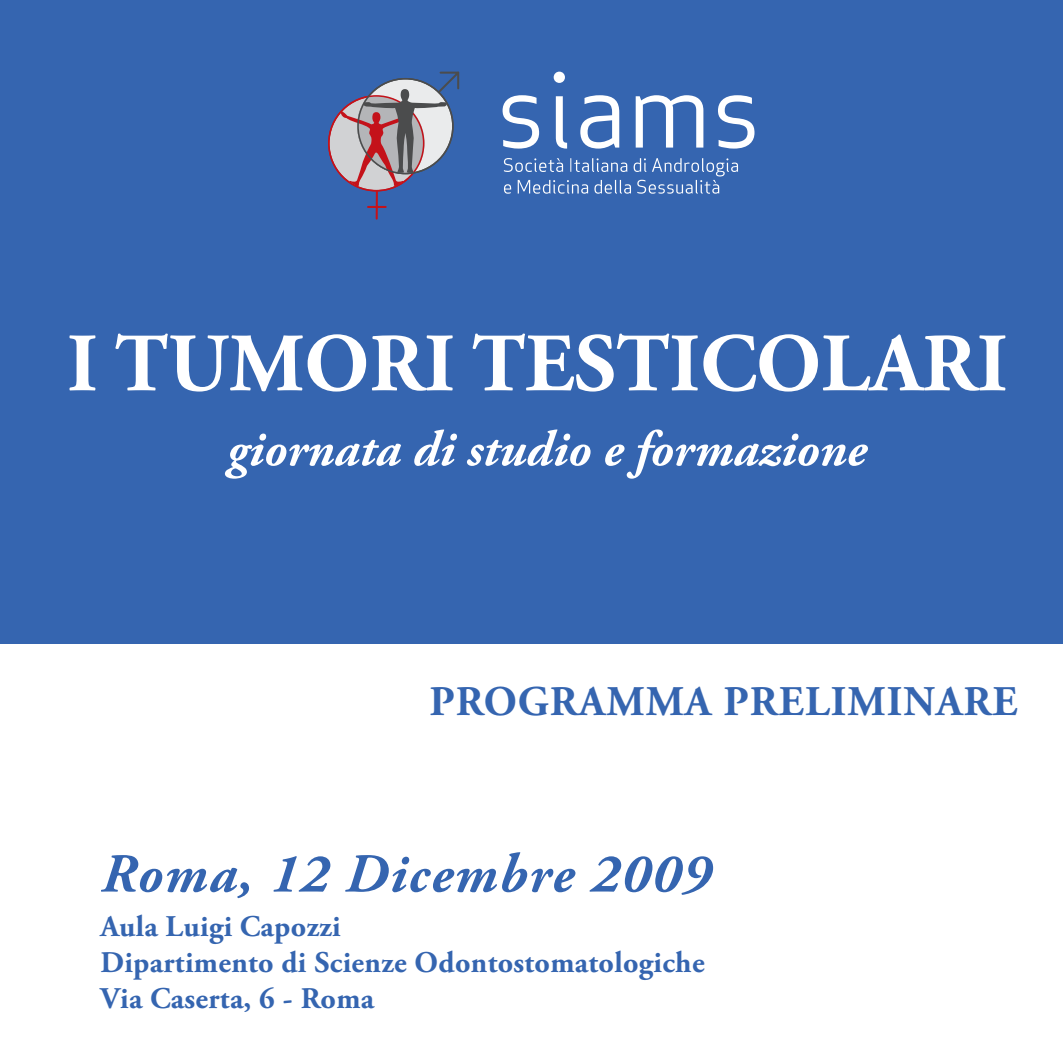
<style>
.page{position:relative;width:1063px;height:1063px;background:#fff}
.page>*{position:absolute;margin:0;border:0;box-sizing:border-box;transform-origin:0 0}
.t1{font:700 82.75px "Adobe Garamond Pro";color:#fff}
.t2{font:italic 700 55px "Adobe Garamond Pro";letter-spacing:.03em;color:#3565b0}
.t3{font:italic 700 50px "Adobe Garamond Pro";color:#fff}
.t4{font:700 42.25px "Adobe Garamond Pro";letter-spacing:.025em;color:#3565b0}
.t5{font:700 30px/36px "Adobe Garamond Pro";letter-spacing:.01em;color:#3565b0}
</style>
<div class="page">
<div style="left:0;top:0;width:1063px;height:644px;background:#3565b0"></div>
<svg style="left:503px;top:95px;width:36px;height:54px"></svg>
<svg style="left:554px;top:72px;width:13px;height:77px"></svg>
<svg style="left:580px;top:95px;width:39px;height:54px"></svg>
<svg style="left:636px;top:95px;width:67px;height:53px"></svg>
<svg style="left:718px;top:95px;width:36px;height:54px"></svg>
<hr style="left:376px;top:192px;width:2px;height:27px;background:#c4121a">
<svg style="left:368px;top:206px;width:18px;height:2px"></svg>
<svg style="left:329px;top:96px;width:95px;height:95px"></svg>
<svg style="left:340px;top:71px;width:120px;height:116px"></svg>
<svg style="left:504px;top:158px;width:234px;height:36px"></svg>
<h1 class="t1" style="left:67px;top:316px;width:942px">I TUMORI TESTICOLARI</h1>
<h3 class="t3" style="left:227px;top:421px;width:641px">giornata di studio e formazione</h3>
<h3 class="t4" style="left:430px;top:677px;width:589px">PROGRAMMA PRELIMINARE</h3>
<h2 class="t2" style="left:101px;top:842px;width:611px">Roma, 12 Dicembre 2009</h2>
<p class="t5" style="left:101px;top:909px;width:606px">Aula Luigi Capozzi<br>Dipartimento di Scienze Odontostomatologiche<br>Via Caserta, 6 - Roma</p>
</div>
